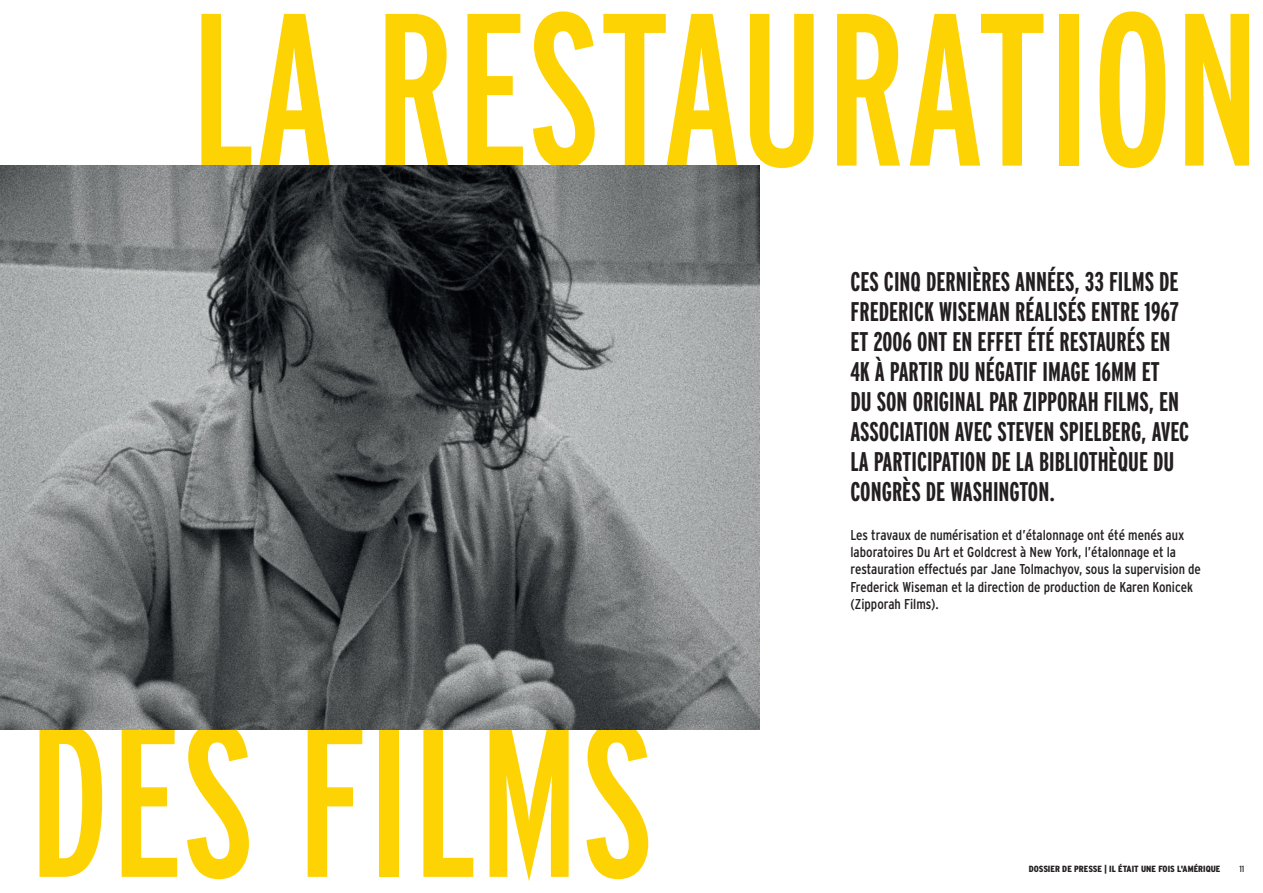
<style>
.page{position:relative;width:1263px;height:893px;background:#fff}
.page>*{position:absolute;margin:0;border:0;box-sizing:border-box;transform-origin:0 0}
.t1{font:216.75px "Interstate Compressed";color:#fed304}
.t2{font:700 27px/30px "Interstate Compressed";color:#231f20}
.t3{font:14.25px/17.2px "Interstate Condensed";color:#231f20}
.t4{font:900 9px "Interstate Condensed";color:#231f20}
.t5{font:9px "Interstate Condensed";color:#231f20}
</style>
<div class="page">
<img style="left:0;top:166px;width:759px;height:564px">
<h1 class="t1" style="left:190px;top:-31px;width:1073px">LA RESTAURATION</h1>
<h1 class="t1" style="left:28px;top:680px;width:629px">DES FILMS</h1>
<p class="t2" style="left:850px;top:266px;width:340px">CES CINQ DERNIÈRES ANNÉES, 33 FILMS DE FREDERICK WISEMAN RÉALISÉS ENTRE 1967<br>ET 2006 ONT EN EFFET ÉTÉ RESTAURÉS EN 4K À PARTIR DU NÉGATIF IMAGE 16MM ET<br>DU SON ORIGINAL PAR ZIPPORAH FILMS, EN ASSOCIATION AVEC STEVEN SPIELBERG, AVEC LA PARTICIPATION DE LA BIBLIOTHÈQUE DU CONGRÈS DE WASHINGTON.</p>
<p class="t3" style="left:850px;top:526px;width:352px">Les travaux de numérisation et d’étalonnage ont été menés aux laboratoires Du Art et Goldcrest à New York, l’étalonnage et la restauration effectués par Jane Tolmachyov, sous la supervision de Frederick Wiseman et la direction de production de Karen Konicek (Zipporah Films).</p>
<p class="t4" style="left:1029px;top:863px;width:193px">DOSSIER DE PRESSE | IL ÉTAIT UNE FOIS L'AMÉRIQUE</p>
<p class="t5" style="left:1239px;top:863px;width:6px">11</p>
</div>
